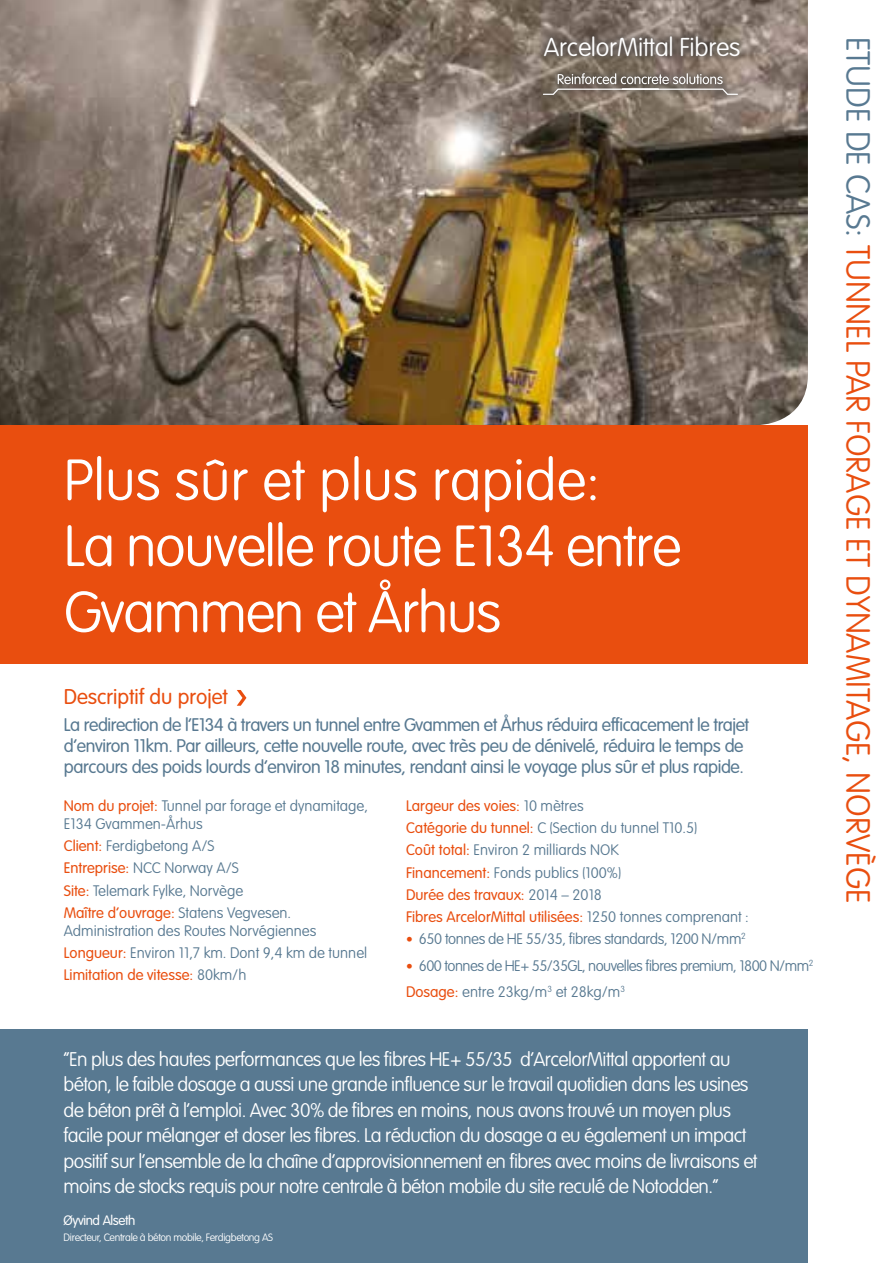
<style>
.page{position:relative;width:893px;height:1263px;background:#fff}
.page>*{position:absolute;margin:0;border:0;box-sizing:border-box;transform-origin:0 0}
.t1{font:100 57px/66px "VAG Rounded";letter-spacing:-.025em;color:#fff}
.t2{font:100 33px "VAG Rounded";color:#e94e0f}
.t3{font:100 25.5px "VAG Rounded";letter-spacing:-.01em;color:#fff}
.t4{font:300 21px "VAG Rounded";color:#e94e0f}
.t5{font:100 19.5px/25.5px "VAG Rounded";letter-spacing:-.03em;color:#fff}
.t6{font:300 18px/21px "VAG Rounded";letter-spacing:-.02em;color:#587991}
.t7{font:100 15px/22.2px "VAG Rounded";color:#587991}
.t8{font:300 15px/22.2px "VAG Rounded";color:#e94e0f}
.t9{font:100 15px/26.1px "VAG Rounded";letter-spacing:-.035em;color:#587991}
.t10{font:100 15px "VAG Rounded";letter-spacing:-.025em;color:#587991}
.t11{font:300 13.5px "VAG Rounded";letter-spacing:-.03em;color:#fff}
.t12{font:100 10.5px "VAG Rounded";letter-spacing:-.03em;color:#fff}
.s1{font-weight:300;color:#e94e0f}
.s2{font-weight:100;color:#587991}
.s3{font-weight:300;font-size:13.5px;color:#e94e0f}
.s4{color:#587991}
</style>
<div class="page">
<div style="left:0;top:1029px;width:808px;height:234px;background:#587991"></div>
<img style="left:0;top:0;width:808px;height:425px">
<div style="left:0;top:425px;width:808px;height:238px;background:#e94e0f"></div>
<div style="left:536px;top:29px;width:211px;height:74px;background:#3c3c3b;opacity:.5"></div>
<svg style="left:542px;top:73px;width:197px;height:23px;background:#8f857c"></svg>
<svg style="left:237px;top:690px;width:9px;height:16px"></svg>
<h3 class="t3" style="left:544px;top:32px;width:198px">ArcelorMittal Fibres</h3>
<h1 class="t1" style="left:64px;top:449px;width:619px">Plus sûr et plus rapide:<br>La nouvelle route E134 entre<br>Gvammen et Århus</h1>
<p class="t4" style="left:64px;top:685px;width:166px">Descriptif du projet</p>
<p class="t6" style="left:64px;top:715px;width:687px">La redirection de l’E134 à travers un tunnel entre Gvammen et Århus réduira efficacement le trajet d’environ 11km. Par ailleurs, cette nouvelle route, avec très peu de dénivelé, réduira le temps de parcours des poids lourds d’environ 18 minutes, rendant ainsi le voyage plus sûr et plus rapide.</p>
<p class="t7" style="left:64px;top:797px;width:306px;line-height:18px"><span class="s1">Nom du projet:</span> Tunnel par forage et dynamitage,<br>E134 Gvammen-Århus</p>
<p class="t7" style="left:64px;top:835px;width:229px"><span class="s1">Client:</span> Ferdigbetong A/S<br><span class="s1">Entreprise:</span> NCC Norway A/S<br><span class="s1">Site:</span> Telemark Fylke, Norvège<br><span class="s1">Maître d’ouvrage:</span> Statens Vegvesen.</p>
<p class="t7" style="left:64px;top:920px;width:305px">Administration des Routes Norvégiennes<br><span class="s1">Longueur:</span> Environ 11,7 km. Dont 9,4 km de tunnel<br><span class="s1">Limitation de vitesse:</span> 80km/h</p>
<p class="t8" style="left:406px;top:795px;width:344px">Largeur des voies: <span class="s2">10 mètres<br></span>Catégorie du tunnel: <span class="s2">C (Section du tunnel T10.5)<br></span>Coût total: <span class="s2">Environ 2 milliards NOK<br></span>Financement: <span class="s2">Fonds publics (100%)<br></span>Durée des travaux: <span class="s2">2014 – 2018<br></span>Fibres ArcelorMittal utilisées: <span class="s2">1250 tonnes comprenant :</span></p>
<p class="t10" style="left:406px;top:930px;width:341px"><span class="s3">•</span> 650 tonnes de HE 55/35, fibres standards, 1200 N/mm<sup>2</sup></p>
<p class="t9" style="left:406px;top:953px;width:409px"><span class="s3">•</span> 600 tonnes de HE+ 55/35GL, nouvelles fibres premium, 1800 N/mm<sup>2<br></sup><span class="s1">Dosage:</span> entre 23kg/m<sup>3</sup> et 28kg/m<sup>3</sup></p>
<p class="t5" style="left:64px;top:1047px;width:695px">“En plus des hautes performances que les fibres HE+ 55/35 d’ArcelorMittal apportent au béton, le faible dosage a aussi une grande influence sur le travail quotidien dans les usines de béton prêt à l’emploi. Avec 30% de fibres en moins, nous avons trouvé un moyen plus facile pour mélanger et doser les fibres. La réduction du dosage a eu également un impact positif sur l’ensemble de la chaîne d’approvisionnement en fibres avec moins de livraisons et moins de stocks requis pour notre centrale à béton mobile du site reculé de Notodden.”</p>
<p class="t11" style="left:64px;top:1213px;width:73px">Øyvind Alseth</p>
<p class="t12" style="left:64px;top:1231px;width:211px">Directeur, Centrale à béton mobile, Ferdigbetong AS</p>
<h2 class="t2" style="left:877px;top:37px;width:868px;rotate:90deg"><span class="s4">ETUDE DE CAS:</span> TUNNEL PAR FORAGE ET DYNAMITAGE, NORVÈGE</h2>
</div>
